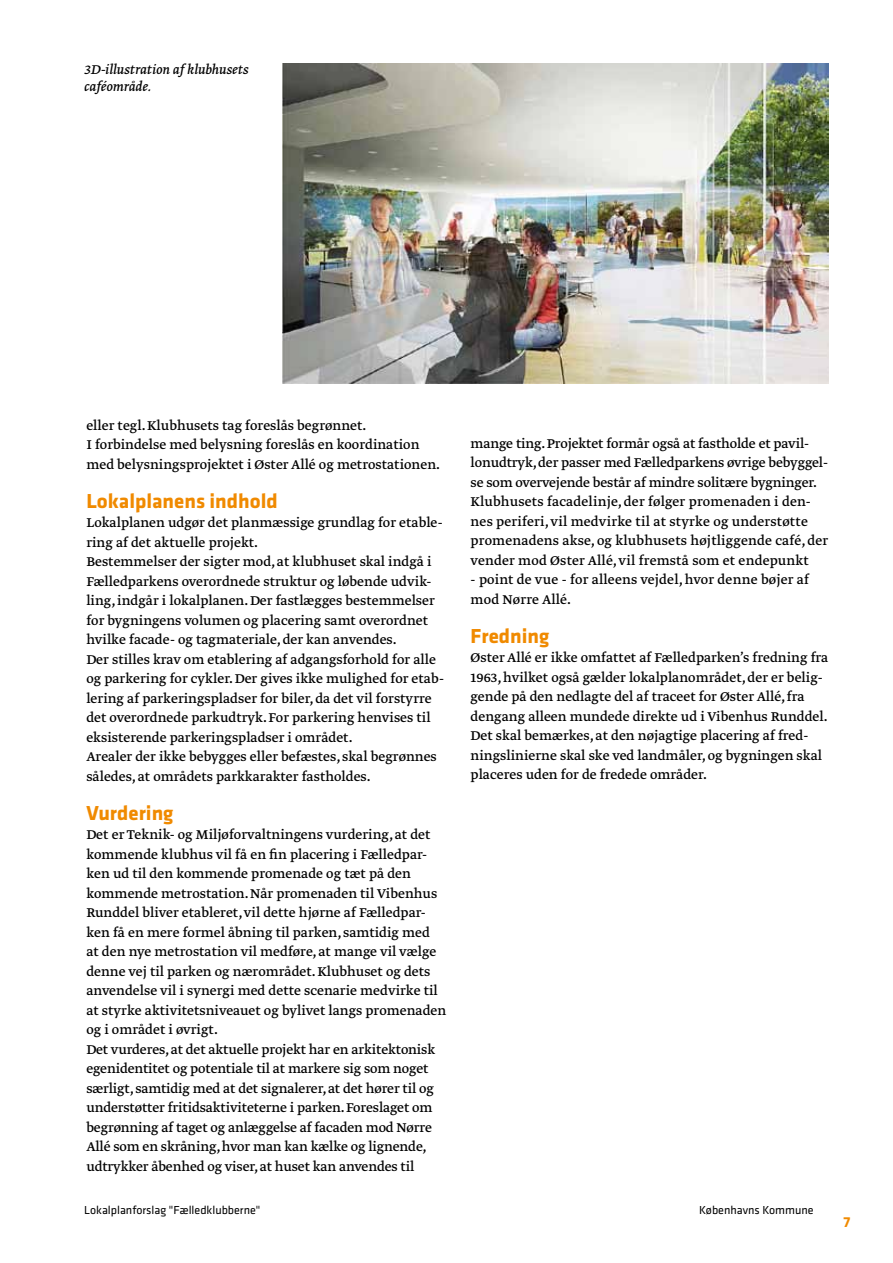
<style>
.page{position:relative;width:893px;height:1263px;background:#fff}
.page>*{position:absolute;margin:0;border:0;box-sizing:border-box;transform-origin:0 0}
.t1{font:700 21px "Klavika";color:#f08a00}
.t2{font:15px/19.5px "Greta Text";color:#000}
.t3{font:italic 15px/16.5px "Greta Text";color:#000}
.t4{font:700 15px "Klavika";color:#f08a00}
.t5{font:12px "Klavika";color:#000}
</style>
<div class="page">
<img style="left:283px;top:64px;width:545px;height:319px">
<p class="t3" style="left:84px;top:62px;width:166px">3D-illustration af klubhusets caféområde.</p>
<p class="t2" style="left:86px;top:416px;width:355px">eller tegl. Klubhusets tag foreslås begrønnet.<br>I forbindelse med belysning foreslås en koordination med belysningsprojektet i Øster Allé og metrostationen.</p>
<h1 class="t1" style="left:86px;top:492px;width:193px">Lokalplanens indhold</h1>
<p class="t2" style="left:86px;top:514px;width:359px">Lokalplanen udgør det planmæssige grundlag for etable&shy;ring af det aktuelle projekt.<br>Bestemmelser der sigter mod, at klubhuset skal indgå i Fælledparkens overordnede struktur og løbende udvik&shy;ling, indgår i lokalplanen. Der fastlægges bestemmelser for bygningens volumen og placering samt overordnet hvilke facade- og tagmateriale, der kan anvendes.<br>Der stilles krav om etablering af adgangsforhold for alle og parkering for cykler. Der gives ikke mulighed for etab&shy;lering af parkeringspladser for biler, da det vil forstyrre det overordnede parkudtryk. For parkering henvises til eksisterende parkeringspladser i området.<br>Arealer der ikke bebygges eller befæstes, skal begrønnes således, at områdets parkkarakter fastholdes.</p>
<h1 class="t1" style="left:86px;top:804px;width:89px">Vurdering</h1>
<p class="t2" style="left:86px;top:826px;width:361px">Det er Teknik- og Miljøforvaltningens vurdering, at det kommende klubhus vil få en fin placering i Fælledpar&shy;ken ud til den kommende promenade og tæt på den kommende metrostation. Når promenaden til Vibenhus Runddel bliver etableret, vil dette hjørne af Fælledpar&shy;ken få en mere formel åbning til parken, samtidig med<br>at den nye metrostation vil medføre, at mange vil vælge denne vej til parken og nærområdet. Klubhuset og dets anvendelse vil i synergi med dette scenarie medvirke til at styrke aktivitetsniveauet og bylivet langs promenaden og i området i øvrigt.<br>Det vurderes, at det aktuelle projekt har en arkitektonisk egenidentitet og potentiale til at markere sig som noget særligt, samtidig med at det signalerer, at det hører til og understøtter fritidsaktiviteterne i parken. Foreslaget om begrønning af taget og anlæggelse af facaden mod Nørre Allé som en skråning, hvor man kan kælke og lignende, udtrykker åbenhed og viser, at huset kan anvendes til</p>
<p class="t2" style="left:471px;top:434px;width:359px">mange ting. Projektet formår også at fastholde et pavil&shy;lonudtryk, der passer med Fælledparkens øvrige bebyggel&shy;se som overvejende består af mindre solitære bygninger.<br>Klubhusets facadelinje, der følger promenaden i den&shy;nes periferi, vil medvirke til at styrke og understøtte promenadens akse, og klubhusets højtliggende café, der vender mod Øster Allé, vil fremstå som et endepunkt</p>
<p class="t2" style="left:471px;top:571px;width:340px">- point de vue - for alleens vejdel, hvor denne bøjer af mod Nørre Allé.</p>
<h1 class="t1" style="left:471px;top:628px;width:80px">Fredning</h1>
<p class="t2" style="left:471px;top:649px;width:359px">Øster Allé er ikke omfattet af Fælledparken’s fredning fra 1963, hvilket også gælder lokalplanområdet, der er belig&shy;gende på den nedlagte del af traceet for Øster Allé, fra dengang alleen mundede direkte ud i Vibenhus Runddel.<br>Det skal bemærkes, at den nøjagtige placering af fred&shy;ningslinierne skal ske ved landmåler, og bygningen skal placeres uden for de fredede områder.</p>
<p class="t5" style="left:84px;top:1205px;width:178px">Lokalplanforslag "Fælledklubberne"</p>
<p class="t5" style="left:699px;top:1205px;width:116px">Københavns Kommune</p>
<p class="t4" style="left:844px;top:1216px;width:8px">7</p>
</div>
